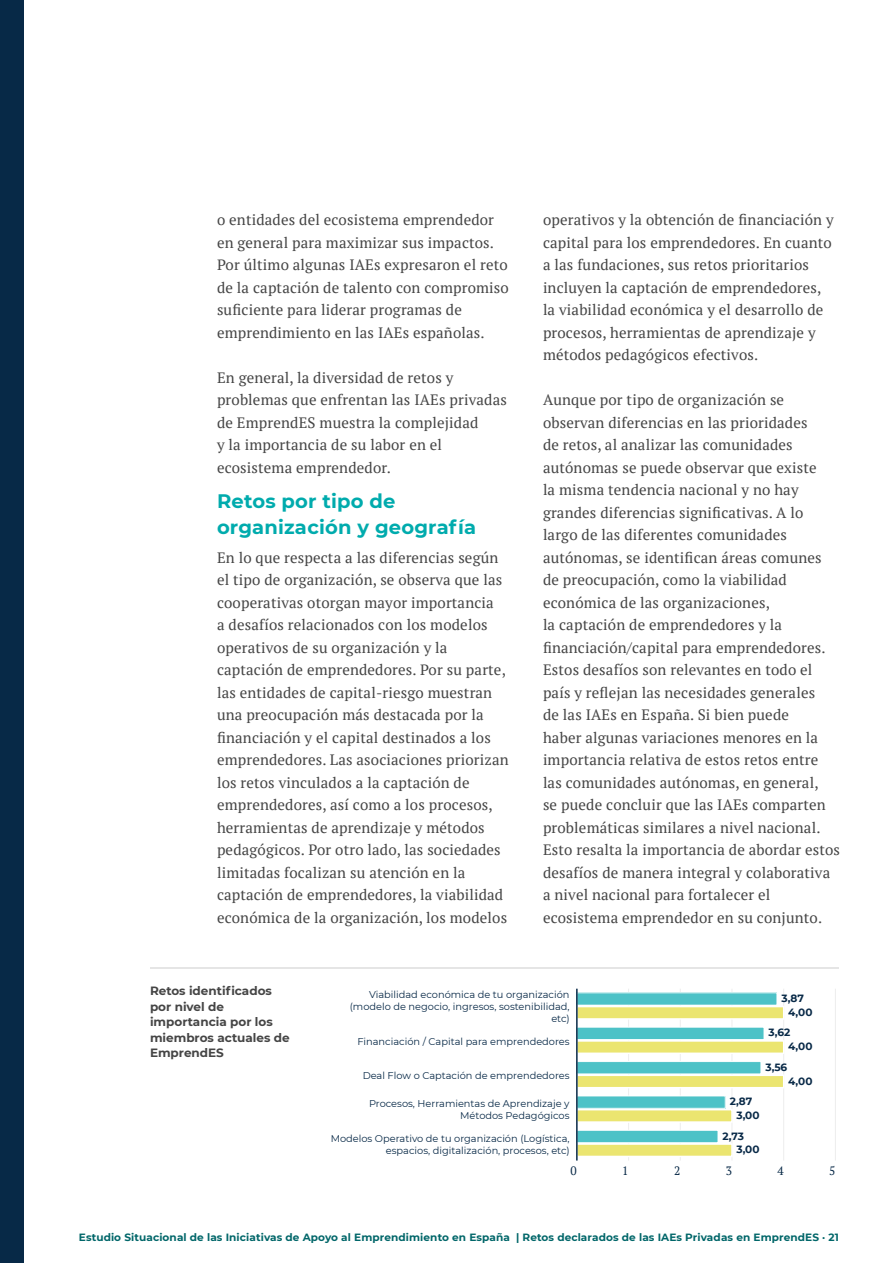
<style>
.page{position:relative;width:893px;height:1263px;background:#fff}
.page>*{position:absolute;margin:0;border:0;box-sizing:border-box;transform-origin:0 0}
.t1{font:700 19.5px/25.3px "Montserrat";letter-spacing:.01em;color:#00abad}
.t2{font:15px/22.5px "PT Serif";letter-spacing:.01em;color:#454545}
.t3{font:12.15px "PT Serif";color:#082947}
.t4{font:700 12px/15.6px "Montserrat";color:#454545}
.t5{font:700 10.5px "Montserrat";letter-spacing:.01em;color:#006669}
.t6{font:700 10.5px/13.8px "Montserrat";color:#082947}
.t7{font:9.75px/11.7px "Montserrat";color:#082947;text-align:right}
</style>
<div class="page">
<div style="left:0;top:0;width:23px;height:1263px;background:#072947"></div>
<hr style="left:628px;top:989px;width:1px;height:171px;background:#ededed">
<hr style="left:680px;top:989px;width:1px;height:171px;background:#ededed">
<hr style="left:732px;top:989px;width:1px;height:171px;background:#ededed">
<hr style="left:783px;top:989px;width:1px;height:171px;background:#ededed">
<hr style="left:835px;top:989px;width:1px;height:171px;background:#ededed">
<div style="left:577px;top:1144px;width:155px;height:12px;background:#ebe570"></div>
<div style="left:576px;top:1143px;width:157px;height:14px;border:2px solid #fff"></div>
<div style="left:577px;top:1110px;width:155px;height:12px;background:#ebe570"></div>
<div style="left:576px;top:1109px;width:157px;height:14px;border:2px solid #fff"></div>
<div style="left:577px;top:1075px;width:207px;height:13px;background:#ebe570"></div>
<div style="left:576px;top:1074px;width:208px;height:14px;border:2px solid #fff"></div>
<div style="left:577px;top:1041px;width:207px;height:12px;background:#ebe570"></div>
<div style="left:576px;top:1040px;width:208px;height:14px;border:2px solid #fff"></div>
<div style="left:577px;top:1006px;width:207px;height:13px;background:#ebe570"></div>
<div style="left:576px;top:1006px;width:208px;height:14px;border:2px solid #fff"></div>
<div style="left:577px;top:1130px;width:141px;height:13px;background:#4dc2c7"></div>
<div style="left:576px;top:1130px;width:142px;height:13px;border:1px solid #fff"></div>
<div style="left:577px;top:1096px;width:148px;height:12px;background:#4dc2c7"></div>
<div style="left:576px;top:1095px;width:150px;height:14px;border:1px solid #fff"></div>
<div style="left:577px;top:1061px;width:184px;height:13px;background:#4dc2c7"></div>
<div style="left:576px;top:1061px;width:185px;height:13px;border:1px solid #fff"></div>
<div style="left:577px;top:1027px;width:187px;height:12px;background:#4dc2c7"></div>
<div style="left:576px;top:1027px;width:188px;height:13px;border:1px solid #fff"></div>
<div style="left:577px;top:993px;width:200px;height:12px;background:#4dc2c7"></div>
<div style="left:576px;top:992px;width:201px;height:13px;border:1px solid #fff"></div>
<hr style="left:576px;top:989px;width:2px;height:171px;background:#082947">
<hr style="left:150px;top:967px;width:689px;height:1px;background:#ccc">
<p class="t2" style="left:217px;top:208px;width:293px">o entidades del ecosistema emprendedor en general para maximizar sus impactos.<br>Por último algunas IAEs expresaron el reto de la captación de talento con compromiso suficiente para liderar programas de emprendimiento en las IAEs españolas.</p>
<p class="t2" style="left:217px;top:366px;width:291px">En general, la diversidad de retos y problemas que enfrentan las IAEs privadas de EmprendES muestra la complejidad<br>y la importancia de su labor en el ecosistema emprendedor.</p>
<h1 class="t1" style="left:217px;top:488px;width:261px">Retos por tipo de organización y geografía</h1>
<p class="t2" style="left:217px;top:546px;width:293px">En lo que respecta a las diferencias según el tipo de organización, se observa que las cooperativas otorgan mayor importancia<br>a desafíos relacionados con los modelos operativos de su organización y la captación de emprendedores. Por su parte, las entidades de capital-riesgo muestran una preocupación más destacada por la financiación y el capital destinados a los emprendedores. Las asociaciones priorizan los retos vinculados a la captación de emprendedores, así como a los procesos, herramientas de aprendizaje y métodos pedagógicos. Por otro lado, las sociedades limitadas focalizan su atención en la captación de emprendedores, la viabilidad económica de la organización, los modelos</p>
<p class="t2" style="left:543px;top:208px;width:292px">operativos y la obtención de financiación y capital para los emprendedores. En cuanto a las fundaciones, sus retos prioritarios incluyen la captación de emprendedores, la viabilidad económica y el desarrollo de procesos, herramientas de aprendizaje y métodos pedagógicos efectivos.</p>
<p class="t2" style="left:543px;top:388px;width:299px">Aunque por tipo de organización se observan diferencias en las prioridades<br>de retos, al analizar las comunidades autónomas se puede observar que existe<br>la misma tendencia nacional y no hay grandes diferencias significativas. A lo largo de las diferentes comunidades autónomas, se identifican áreas comunes de preocupación, como la viabilidad económica de las organizaciones,<br>la captación de emprendedores y la financiación/capital para emprendedores.<br>Estos desafíos son relevantes en todo el país y reflejan las necesidades generales<br>de las IAEs en España. Si bien puede<br>haber algunas variaciones menores en la importancia relativa de estos retos entre las comunidades autónomas, en general,<br>se puede concluir que las IAEs comparten problemáticas similares a nivel nacional.<br>Esto resalta la importancia de abordar estos desafíos de manera integral y colaborativa a nivel nacional para fortalecer el ecosistema emprendedor en su conjunto.</p>
<p class="t4" style="left:150px;top:982px;width:141px">Retos identificados por nivel de importancia por los miembros actuales de<br>EmprendES</p>
<p class="t7" style="left:350px;top:989px;width:221px">Viabilidad económica de tu organización (modelo de negocio, ingresos, sostenibilidad, etc)</p>
<p class="t6" style="left:781px;top:991px;width:24px">3,87</p>
<p class="t6" style="left:788px;top:1004px;width:26px">4,00</p>
<p class="t7" style="left:357px;top:1035px;width:214px">Financiación / Capital para emprendedores</p>
<p class="t6" style="left:768px;top:1025px;width:23px">3,62</p>
<p class="t6" style="left:788px;top:1038px;width:26px">4,00</p>
<p class="t7" style="left:363px;top:1069px;width:208px">Deal Flow o Captación de emprendedores</p>
<p class="t6" style="left:765px;top:1060px;width:23px">3,56</p>
<p class="t6" style="left:788px;top:1073px;width:26px">4,00</p>
<p class="t7" style="left:369px;top:1098px;width:202px">Procesos, Herramientas de Aprendizaje y<br>Métodos Pedagógicos</p>
<p class="t7" style="left:331px;top:1132px;width:240px">Modelos Operativo de tu organización (Logística, espacios, digitalización, procesos, etc)</p>
<p class="t6" style="left:736px;top:1094px;width:25px;text-indent:-7px">2,87<br>3,00</p>
<p class="t6" style="left:736px;top:1128px;width:25px;text-indent:-14px">2,73<br>3,00</p>
<p class="t3" style="left:571px;top:1163px;width:8px">0</p>
<p class="t3" style="left:622px;top:1163px;width:8px">1</p>
<p class="t3" style="left:674px;top:1163px;width:8px">2</p>
<p class="t3" style="left:726px;top:1163px;width:8px">3</p>
<p class="t3" style="left:777px;top:1163px;width:8px">4</p>
<p class="t3" style="left:829px;top:1163px;width:8px">5</p>
<p class="t5" style="left:79px;top:1229px;width:762px">Estudio Situacional de las Iniciativas de Apoyo al Emprendimiento en España | Retos declarados de las IAEs Privadas en EmprendES · 21</p>
</div>
